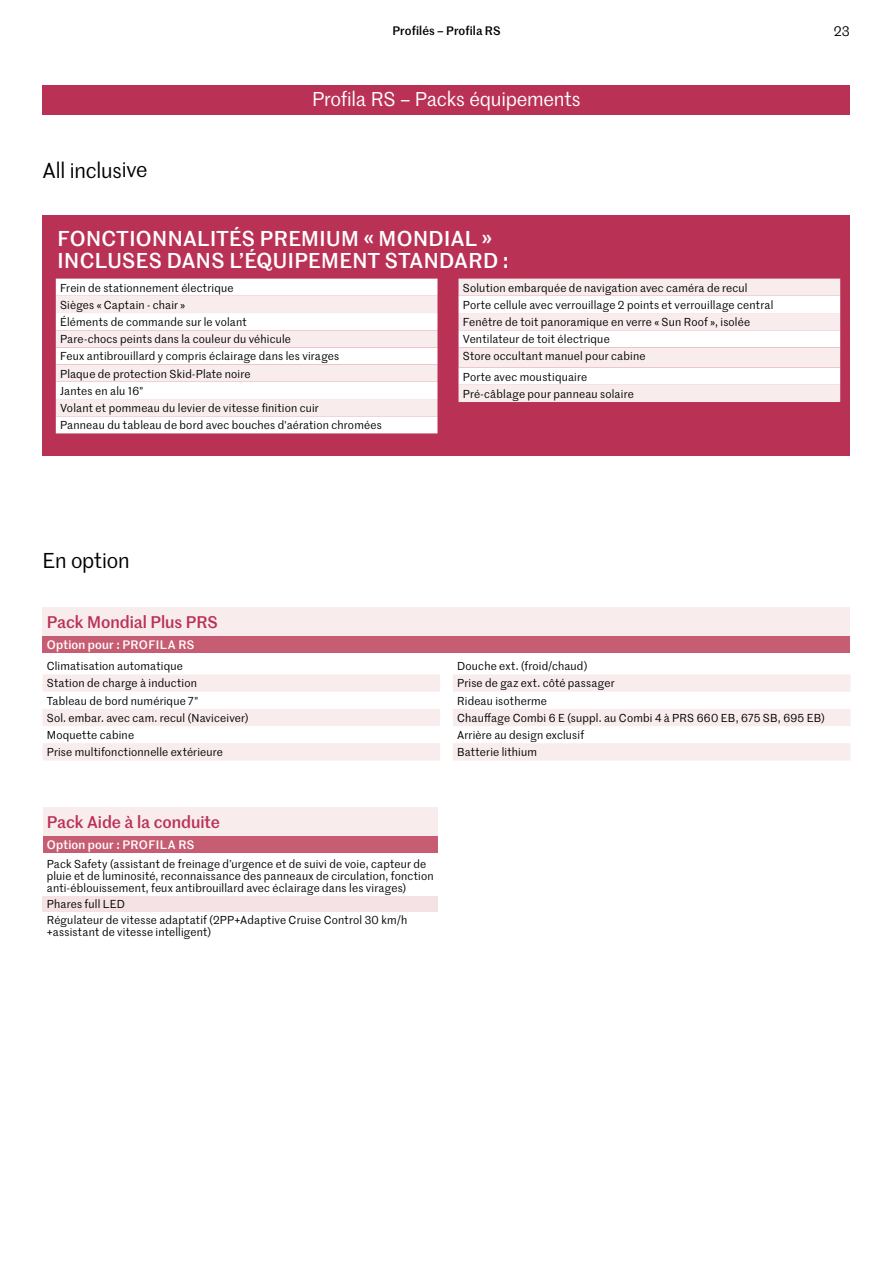
<style>
.page{position:relative;width:893px;height:1263px;background:#fff}
.page>*{position:absolute;margin:0;border:0;box-sizing:border-box;transform-origin:0 0}
.t1{font:500 21px/22.5px "Marr Sans";letter-spacing:.02em;color:#fff}
.t2{font:21px "Marr Sans";letter-spacing:-.02em;color:#000}
.t3{font:19.5px "Marr Sans";letter-spacing:-.015em;color:#fff}
.t4{font:500 16.5px "Marr Sans";letter-spacing:-.005em;color:#ba3156}
.t5{font:13.5px "Marr Sans";color:#000}
.t6{font:500 12px "Marr Sans";letter-spacing:.025em;color:#fff}
.t7{font:500 12px "Marr Sans";letter-spacing:.01em;color:#000}
.t8{font:11.25px/17.2px "Marr Sans";letter-spacing:.015em;color:#000}
</style>
<div class="page">
<div style="left:43px;top:85px;width:807px;height:30px;background:#ba3156"></div>
<svg style="left:43px;top:674px;width:397px;height:86px"></svg>
<svg style="left:453px;top:674px;width:397px;height:86px"></svg>
<div style="left:43px;top:607px;width:807px;height:29px;background:#f8eced"></div>
<div style="left:43px;top:636px;width:807px;height:17px;background:#c65d72"></div>
<div style="left:43px;top:807px;width:394px;height:29px;background:#f8eced"></div>
<div style="left:43px;top:836px;width:394px;height:17px;background:#c65d72"></div>
<div style="left:43px;top:215px;width:807px;height:240px;background:#ba3156"></div>
<div style="left:56px;top:279px;width:381px;height:154px;background:#fff"></div>
<svg style="left:56px;top:296px;width:381px;height:120px;background:#faf2f3"></svg>
<div style="left:459px;top:279px;width:381px;height:123px;background:#f8eced"></div>
<svg style="left:459px;top:296px;width:381px;height:89px;background:#fbf5f6"></svg>
<svg style="left:43px;top:911px;width:395px;height:1px"></svg>
<div style="left:43px;top:896px;width:395px;height:15px;background:#f4e2e4"></div>
<p class="t7" style="left:392px;top:22px;width:110px">Profilés – Profila RS</p>
<p class="t5" style="left:834px;top:22px;width:17px">23</p>
<h1 class="t2" style="left:43px;top:155px;width:106px">All inclusive</h1>
<h2 class="t3" style="left:312px;top:85px;width:270px">Profila RS – Packs équipements</h2>
<h1 class="t1" style="left:58px;top:226px;width:453px">FONCTIONNALITÉS PREMIUM « MONDIAL »<br>INCLUSES DANS L’ÉQUIPEMENT STANDARD :</h1>
<p class="t8" style="left:60px;top:278px;width:323px">Frein de stationnement électrique<br>Sièges « Captain - chair »<br>Éléments de commande sur le volant<br>Pare-chocs peints dans la couleur du véhicule<br>Feux antibrouillard y compris éclairage dans les virages<br>Plaque de protection Skid-Plate noire<br>Jantes en alu 16"<br>Volant et pommeau du levier de vitesse finition cuir<br>Panneau du tableau de bord avec bouches d'aération chromées</p>
<p class="t8" style="left:463px;top:278px;width:312px">Solution embarquée de navigation avec caméra de recul Porte cellule avec verrouillage 2 points et verrouillage central Fenêtre de toit panoramique en verre « Sun Roof », isolée Ventilateur de toit électrique<br>Store occultant manuel pour cabine</p>
<p class="t8" style="left:463px;top:367px;width:172px">Porte avec moustiquaire<br>Pré-câblage pour panneau solaire</p>
<h1 class="t2" style="left:43px;top:545px;width:89px">En option</h1>
<h3 class="t4" style="left:47px;top:610px;width:173px">Pack Mondial Plus PRS</h3>
<p class="t6" style="left:47px;top:636px;width:149px">Option pour : PROFILA RS</p>
<p class="t8" style="left:47px;top:657px;width:203px">Climatisation automatique<br>Station de charge à induction<br>Tableau de bord numérique 7"<br>Sol. embar. avec cam. recul (Naviceiver)<br>Moquette cabine<br>Prise multifonctionnelle extérieure</p>
<p class="t8" style="left:457px;top:657px;width:369px">Douche ext. (froid/chaud)<br>Prise de gaz ext. côté passager<br>Rideau isotherme<br>Chauffage Combi 6 E (suppl. au Combi 4 à PRS 660 EB, 675 SB, 695 EB)<br>Arrière au design exclusif<br>Batterie lithium</p>
<h3 class="t4" style="left:47px;top:810px;width:175px">Pack Aide à la conduite</h3>
<p class="t6" style="left:47px;top:836px;width:149px">Option pour : PROFILA RS</p>
<p class="t8" style="left:47px;top:858px;width:388px;line-height:12px">Pack Safety (assistant de freinage d’urgence et de suivi de voie, capteur de pluie et de luminosité, reconnaissance des panneaux de circulation, fonction anti-éblouissement, feux antibrouillard avec éclairage dans les virages)</p>
<p class="t8" style="left:47px;top:896px;width:362px;line-height:15.5px">Phares full LED<br>Régulateur de vitesse adaptatif (2PP+Adaptive Cruise Control 30 km/h</p>
<p class="t8" style="left:47px;top:922px;width:166px">+assistant de vitesse intelligent)</p>
</div>
